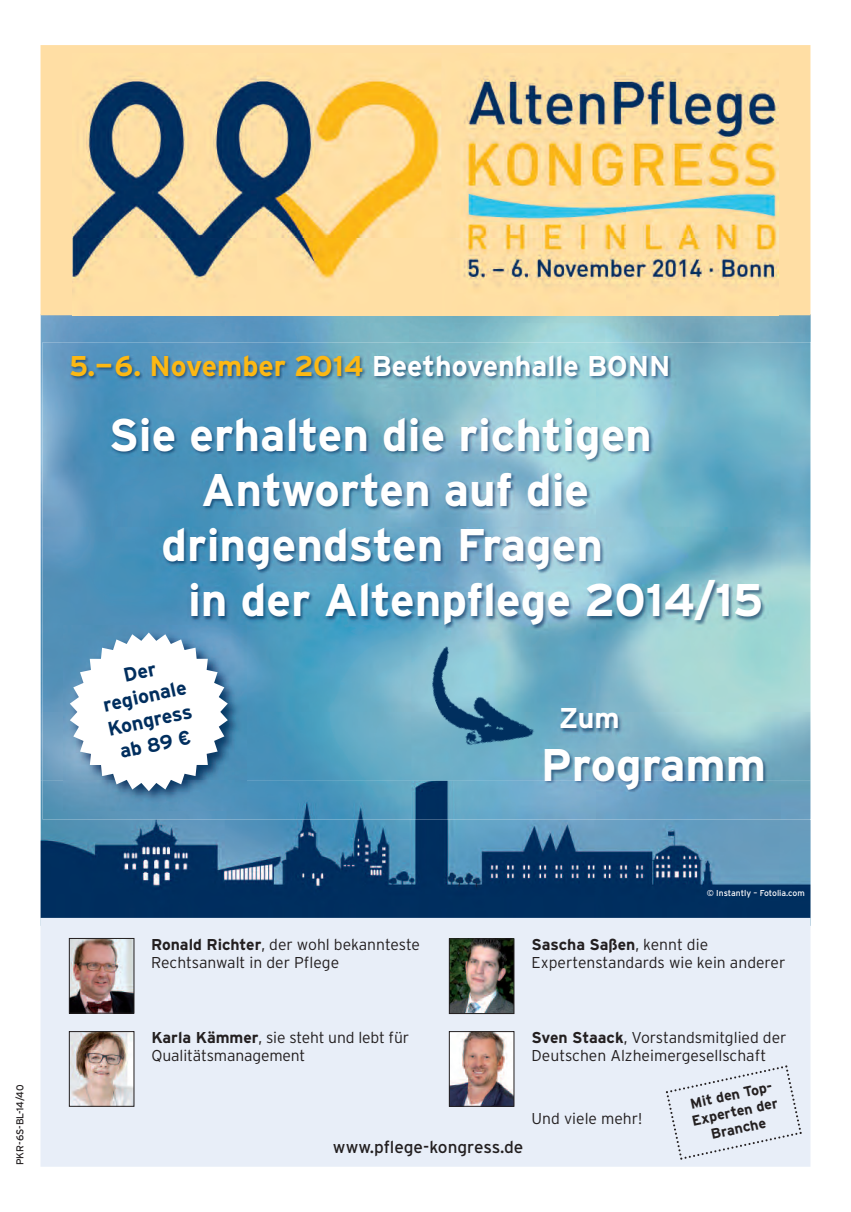
<style>
.page{position:relative;width:851px;height:1212px;background:#fff}
.page>*{position:absolute;margin:0;border:0;box-sizing:border-box;transform-origin:0 0}
.t1{font:700 45.75px "Interstate";color:#fff}
.t2{font:700 28.5px "Interstate";color:#fff}
.t3{font:700 19.65px/24.6px "Interstate";color:#002e5e;text-align:center}
.t4{font:17.1px "Interstate";color:#231f20}
.t5{font:300 15.75px/18.6px "Interstate";color:#231f20}
.t6{font:700 14.25px/17.1px "Interstate";color:#231f20;text-align:center}
.t7{font:10.05px "Interstate";color:#231f20}
.t8{font:8.55px "Interstate";color:#fff}
.s1{color:#fcb814}
.s2{font-weight:700}
</style>
<div class="page">
<img style="left:40px;top:315px;width:770px;height:603px">
<div style="left:40px;top:918px;width:770px;height:249px;background:#e8eef8"></div>
<img style="left:71px;top:940px;width:61px;height:71px">
<div style="left:69px;top:938px;width:65px;height:75px;border:1px solid #231f20"></div>
<img style="left:71px;top:1033px;width:61px;height:71px">
<div style="left:69px;top:1031px;width:65px;height:75px;border:1px solid #231f20"></div>
<img style="left:451px;top:1033px;width:61px;height:71px">
<div style="left:449px;top:1031px;width:65px;height:75px;border:1px solid #231f20"></div>
<div style="left:40px;top:45px;width:770px;height:270px;background:#ffdea4"></div>
<img style="left:72px;top:54px;width:706px;height:268px">
<img style="left:451px;top:940px;width:61px;height:72px">
<div style="left:449px;top:938px;width:65px;height:76px;border:1px solid #231f20"></div>
<div style="left:664px;top:1064px;width:139px;height:97px;background:#e8eef8"></div>
<img style="left:42px;top:342px;width:769px;height:477px">
<img style="left:352px;top:578px;width:245px;height:244px">
<img style="left:63px;top:626px;width:183px;height:184px">
<svg style="left:70px;top:632px;width:158px;height:159px"></svg>
<p class="t7" style="left:14px;top:1165px;width:82px;rotate:-90deg">PKR-6S-BL-14/40</p>
<h2 class="t2" style="left:69px;top:349px;width:602px"><span class="s1">5.—6. November 2014</span> Beethovenhalle BONN</h2>
<h1 class="t1" style="left:109px;top:408px;width:544px">Sie erhalten die richtigen</h1>
<h1 class="t1" style="left:201px;top:463px;width:389px">Antworten auf die</h1>
<h1 class="t1" style="left:161px;top:519px;width:443px">dringendsten Fragen</h1>
<h1 class="t1" style="left:188px;top:574px;width:576px">in der Altenpflege 2014/15</h1>
<p class="t3" style="left:95px;top:669px;width:88px;rotate:-12deg">Der regionale<br>Kongress ab 89 ¤</p>
<p class="t5" style="left:151px;top:935px;width:270px"><span class="s2">Ronald Richter</span>, der wohl bekannteste<br>Rechtsanwalt in der Pflege</p>
<h2 class="t2" style="left:558px;top:702px;width:62px">Zum</h2>
<h1 class="t1" style="left:541px;top:738px;width:227px">Programm</h1>
<p class="t8" style="left:706px;top:888px;width:99px">© Instantly – Fotolia.com</p>
<p class="t5" style="left:531px;top:935px;width:255px"><span class="s2">Sascha Saßen</span>, kennt die<br>Expertenstandards wie kein anderer</p>
<p class="t5" style="left:151px;top:1028px;width:259px"><span class="s2">Karla Kämmer</span>, sie steht und lebt für<br>Qualitätsmanagement</p>
<p class="t5" style="left:531px;top:1028px;width:256px"><span class="s2">Sven Staack</span>, Vorstandsmitglied der<br>Deutschen Alzheimergesellschaft</p>
<p class="t4" style="left:333px;top:1137px;width:192px">www.pflege-kongress.de</p>
<p class="t5" style="left:531px;top:1109px;width:112px">Und viele mehr!</p>
<p class="t6" style="left:686px;top:1096px;width:89px;rotate:-12deg">Mit den Top-<br>Experten der<br>Branche</p>
</div>
